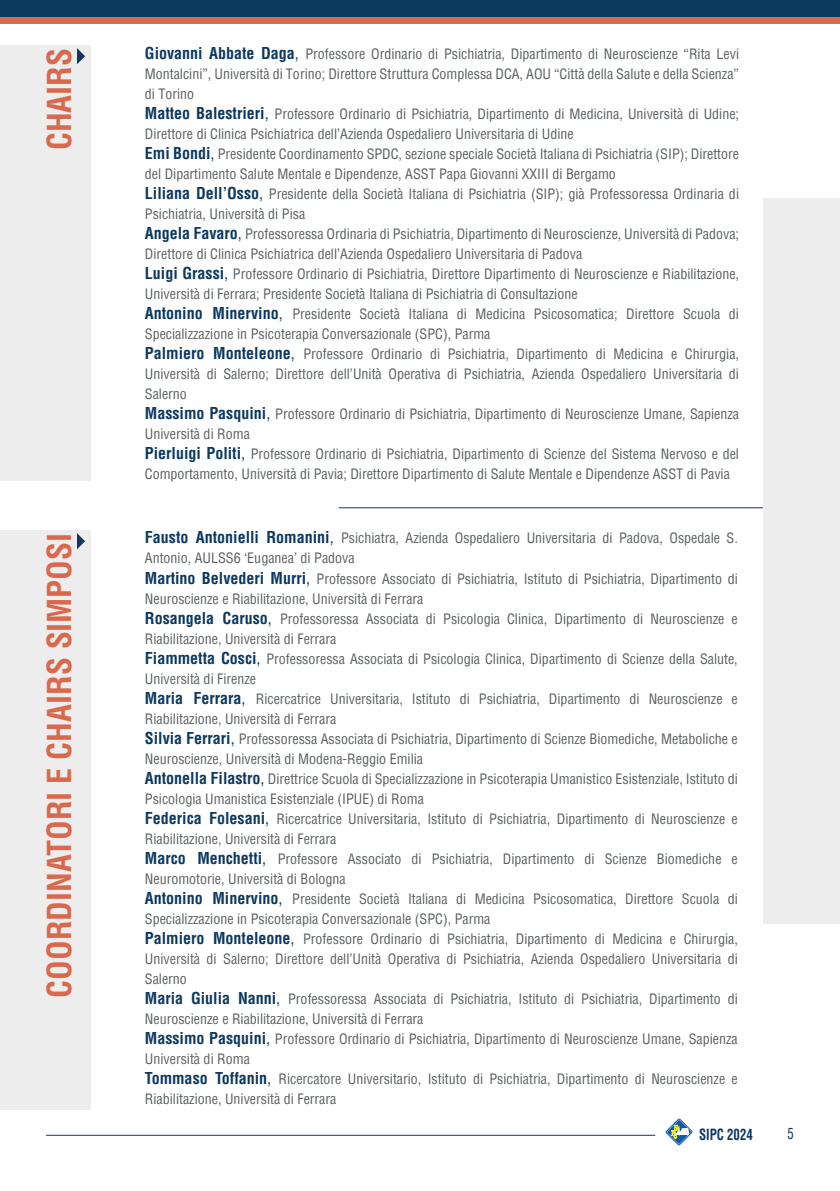
<style>
.page{position:relative;width:840px;height:1191px;background:#fff}
.page>*{position:absolute;margin:0;border:0;box-sizing:border-box;transform-origin:0 0}
.t1{font:700 condensed 32.2px "Helvetica";color:#d8694c}
.t2{font:700 condensed 15.2px "Helvetica";color:#0e3962;scale:.85 1}
.t3{font:condensed 15.2px "Helvetica";color:#0e3962;scale:.85 1}
.Stile_di_paragrafo_1{font:condensed 14px/20px "Helvetica";color:#5b5f5f}
.s1{font-weight:700;font-size:16px;color:#0c385e}
.s2{font-size:16px;color:#0c385e}
</style>
<div class="page">
<div style="left:0;top:0;width:839px;height:24px;background:#d8694c"></div>
<div style="left:0;top:0;width:839px;height:17px;background:#0c3960"></div>
<hr style="left:46px;top:1135px;width:609px;height:1px;background:#17365d">
<div style="left:665px;top:1118px;width:26px;height:27px;border:1px solid #0e59a9;border-radius:12px"></div>
<svg style="left:666px;top:1120px;width:24px;height:23px"></svg>
<svg style="left:671px;top:1125px;width:17px;height:13px"></svg>
<hr style="left:338px;top:507px;width:456px;height:1px;background:#17365d">
<div style="left:0;top:45px;width:91px;height:436px;background:#ededed"></div>
<div style="left:0;top:531px;width:91px;height:579px;background:#ededed"></div>
<svg style="left:77px;top:48px;width:8px;height:16px"></svg>
<svg style="left:77px;top:533px;width:8px;height:16px"></svg>
<div style="left:763px;top:198px;width:76px;height:726px;background:#ededed"></div>
<p class="t1" style="left:39px;top:150px;width:104px;rotate:-90deg">CHAIRS</p>
<p class="t1" style="left:39px;top:997px;width:466px;rotate:-90deg">COORDINATORI E CHAIRS SIMPOSI</p>
<p class="Stile_di_paragrafo_1" style="left:145px;top:43px;width:595px;text-align:justify"><span class="s1">Giovanni Abbate Daga</span><span class="s2">,</span> Professore Ordinario di Psichiatria, Dipartimento di Neuroscienze “Rita Levi Montalcini”, Università di Torino; Direttore Struttura Complessa DCA, AOU “Città della Salute e della Scienza” di Torino</p>
<p class="Stile_di_paragrafo_1" style="left:145px;top:103px;width:595px"><span class="s1">Matteo Balestrieri</span><span class="s2">,</span> Professore Ordinario di Psichiatria, Dipartimento di Medicina, Università di Udine;<br>Direttore di Clinica Psichiatrica dell’Azienda Ospedaliero Universitaria di Udine</p>
<p class="Stile_di_paragrafo_1" style="left:145px;top:143px;width:595px"><span class="s1">Emi Bondi</span><span class="s2">,</span> Presidente Coordinamento SPDC, sezione speciale Società Italiana di Psichiatria (SIP); Direttore del Dipartimento Salute Mentale e Dipendenze, ASST Papa Giovanni XXIII di Bergamo</p>
<p class="Stile_di_paragrafo_1" style="left:145px;top:183px;width:595px"><span class="s1">Liliana Dell’Osso</span><span class="s2">,</span> Presidente della Società Italiana di Psichiatria (SIP); già Professoressa Ordinaria di<br>Psichiatria, Università di Pisa</p>
<p class="Stile_di_paragrafo_1" style="left:145px;top:223px;width:595px"><span class="s1">Angela Favaro</span><span class="s2">,</span> Professoressa Ordinaria di Psichiatria, Dipartimento di Neuroscienze, Università di Padova;<br>Direttore di Clinica Psichiatrica dell’Azienda Ospedaliero Universitaria di Padova</p>
<p class="Stile_di_paragrafo_1" style="left:145px;top:263px;width:595px"><span class="s1">Luigi Grassi</span><span class="s2">,</span> Professore Ordinario di Psichiatria, Direttore Dipartimento di Neuroscienze e Riabilitazione,<br>Università di Ferrara; Presidente Società Italiana di Psichiatria di Consultazione</p>
<p class="Stile_di_paragrafo_1" style="left:145px;top:303px;width:595px"><span class="s1">Antonino Minervino</span><span class="s2">,</span> Presidente Società Italiana di Medicina Psicosomatica; Direttore Scuola di<br>Specializzazione in Psicoterapia Conversazionale (SPC), Parma</p>
<p class="Stile_di_paragrafo_1" style="left:145px;top:343px;width:595px;text-align:justify"><span class="s1">Palmiero Monteleone</span><span class="s2">,</span> Professore Ordinario di Psichiatria, Dipartimento di Medicina e Chirurgia, Università di Salerno; Direttore dell’Unità Operativa di Psichiatria, Azienda Ospedaliero Universitaria di Salerno</p>
<p class="Stile_di_paragrafo_1" style="left:145px;top:403px;width:595px"><span class="s1">Massimo Pasquini</span><span class="s2">,</span> Professore Ordinario di Psichiatria, Dipartimento di Neuroscienze Umane, Sapienza<br>Università di Roma</p>
<p class="Stile_di_paragrafo_1" style="left:145px;top:443px;width:595px"><span class="s1">Pierluigi Politi</span><span class="s2">,</span> Professore Ordinario di Psichiatria, Dipartimento di Scienze del Sistema Nervoso e del<br>Comportamento, Università di Pavia; Direttore Dipartimento di Salute Mentale e Dipendenze ASST di Pavia</p>
<p class="Stile_di_paragrafo_1" style="left:145px;top:528px;width:594px"><span class="s1">Fausto Antonielli Romanini</span><span class="s2">,</span> Psichiatra, Azienda Ospedaliero Universitaria di Padova, Ospedale S.<br>Antonio, AULSS6 ‘Euganea’ di Padova</p>
<p class="Stile_di_paragrafo_1" style="left:145px;top:568px;width:594px"><span class="s1">Martino Belvederi Murri</span><span class="s2">,</span> Professore Associato di Psichiatria, Istituto di Psichiatria, Dipartimento di<br>Neuroscienze e Riabilitazione, Università di Ferrara</p>
<p class="Stile_di_paragrafo_1" style="left:145px;top:608px;width:594px"><span class="s1">Rosangela Caruso</span><span class="s2">,</span> Professoressa Associata di Psicologia Clinica, Dipartimento di Neuroscienze e<br>Riabilitazione, Università di Ferrara</p>
<p class="Stile_di_paragrafo_1" style="left:145px;top:648px;width:594px"><span class="s1">Fiammetta Cosci</span><span class="s2">,</span> Professoressa Associata di Psicologia Clinica, Dipartimento di Scienze della Salute,<br>Università di Firenze</p>
<p class="Stile_di_paragrafo_1" style="left:145px;top:688px;width:594px"><span class="s1">Maria Ferrara</span><span class="s2">,</span> Ricercatrice Universitaria, Istituto di Psichiatria, Dipartimento di Neuroscienze e<br>Riabilitazione, Università di Ferrara</p>
<p class="Stile_di_paragrafo_1" style="left:145px;top:728px;width:594px"><span class="s1">Silvia Ferrari</span><span class="s2">,</span> Professoressa Associata di Psichiatria, Dipartimento di Scienze Biomediche, Metaboliche e<br>Neuroscienze, Università di Modena-Reggio Emilia</p>
<p class="Stile_di_paragrafo_1" style="left:145px;top:768px;width:594px"><span class="s1">Antonella Filastro</span><span class="s2">,</span> Direttrice Scuola di Specializzazione in Psicoterapia Umanistico Esistenziale, Istituto di<br>Psicologia Umanistica Esistenziale (IPUE) di Roma</p>
<p class="Stile_di_paragrafo_1" style="left:145px;top:808px;width:594px"><span class="s1">Federica Folesani</span><span class="s2">,</span> Ricercatrice Universitaria, Istituto di Psichiatria, Dipartimento di Neuroscienze e<br>Riabilitazione, Università di Ferrara</p>
<p class="Stile_di_paragrafo_1" style="left:145px;top:848px;width:594px"><span class="s1">Marco Menchetti</span><span class="s2">,</span> Professore Associato di Psichiatria, Dipartimento di Scienze Biomediche e<br>Neuromotorie, Università di Bologna</p>
<p class="Stile_di_paragrafo_1" style="left:145px;top:888px;width:594px"><span class="s1">Antonino Minervino</span><span class="s2">,</span> Presidente Società Italiana di Medicina Psicosomatica, Direttore Scuola di<br>Specializzazione in Psicoterapia Conversazionale (SPC), Parma</p>
<p class="Stile_di_paragrafo_1" style="left:145px;top:928px;width:594px;text-align:justify"><span class="s1">Palmiero Monteleone</span><span class="s2">,</span> Professore Ordinario di Psichiatria, Dipartimento di Medicina e Chirurgia, Università di Salerno; Direttore dell’Unità Operativa di Psichiatria, Azienda Ospedaliero Universitaria di Salerno</p>
<p class="Stile_di_paragrafo_1" style="left:145px;top:988px;width:594px"><span class="s1">Maria Giulia Nanni</span><span class="s2">,</span> Professoressa Associata di Psichiatria, Istituto di Psichiatria, Dipartimento di<br>Neuroscienze e Riabilitazione, Università di Ferrara</p>
<p class="Stile_di_paragrafo_1" style="left:145px;top:1028px;width:594px"><span class="s1">Massimo Pasquini</span><span class="s2">,</span> Professore Ordinario di Psichiatria, Dipartimento di Neuroscienze Umane, Sapienza<br>Università di Roma</p>
<p class="Stile_di_paragrafo_1" style="left:145px;top:1068px;width:594px"><span class="s1">Tommaso Toffanin</span><span class="s2">,</span> Ricercatore Universitario, Istituto di Psichiatria, Dipartimento di Neuroscienze e<br>Riabilitazione, Università di Ferrara</p>
<p class="t2" style="left:698px;top:1125px;width:65px">SIPC 2024</p>
<p class="t3" style="left:787px;top:1123px;width:9px">5</p>
</div>
